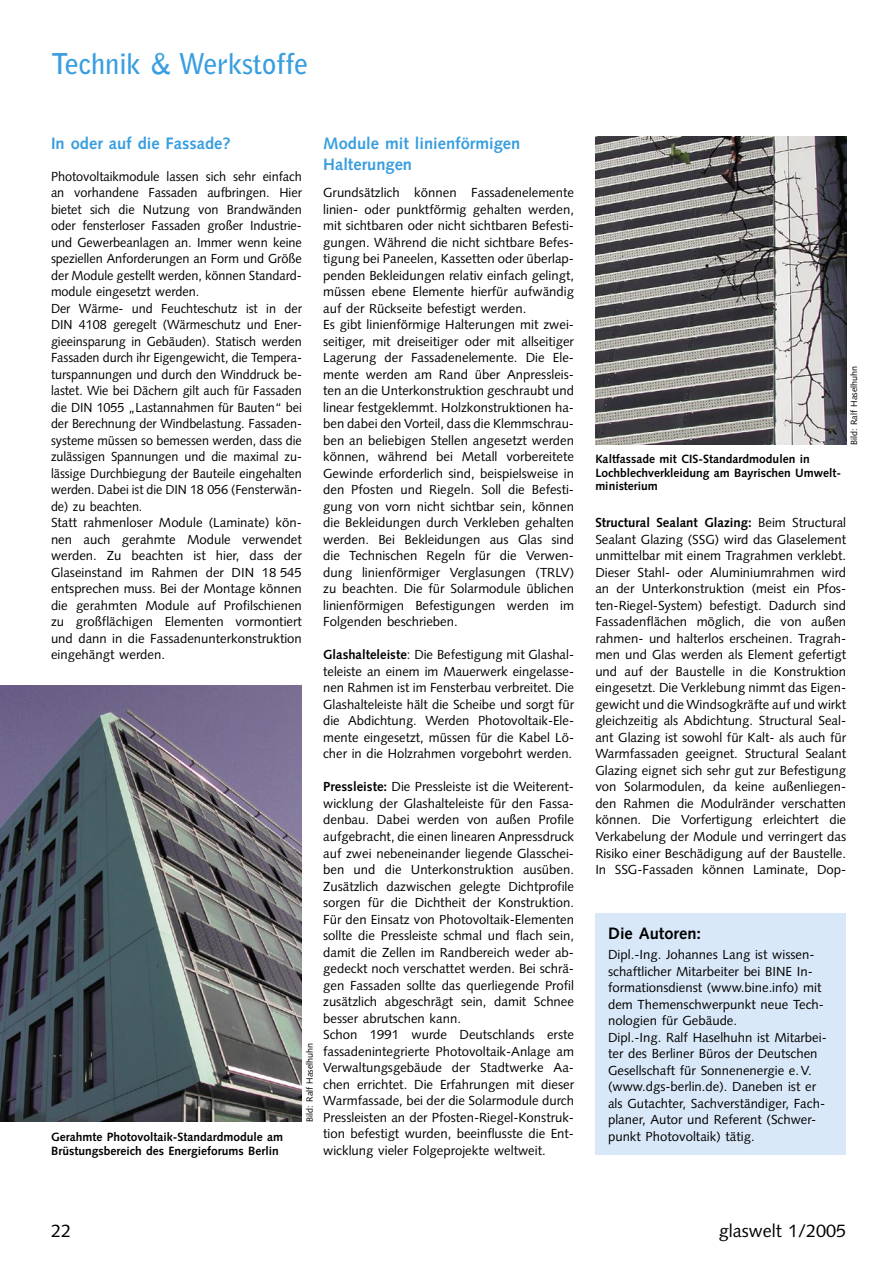
<style>
.page{position:relative;width:893px;height:1263px;background:#fff}
.page>*{position:absolute;margin:0;border:0;box-sizing:border-box;transform-origin:0 0}
.t1{font:700 28.5px "Bell Gothic";letter-spacing:-.01em;color:#399edf}
.t2{font:18px "Syntax";color:#000}
.GW_Zwischenüberschrift_11_14{font:700 16.5px/21px "Syntax";color:#399edf}
.GW_Infokasten_Überschrift{font:700 16.5px "Syntax";color:#000}
.GW_Grundtext_8_75_11{font:13.2px/16.5px "Syntax";color:#000;text-align:justify}
.GW_Grundtext_8_75_11-2{font:13.2px/16.5px "Syntax";color:#000;text-align:justify;scale:.96 1}
.GW_BU_8_9{font:700 12px/13.5px "Syntax";color:#000}
.GW_Bildvermerk{font:9px "Syntax";color:#000}
.s1{font-weight:700}
</style>
<div class="page">
<img style="left:0;top:686px;width:302px;height:435px">
<img style="left:595px;top:136px;width:251px;height:309px">
<div style="left:595px;top:913px;width:251px;height:241px;background:#d9e8f8"></div>
<h1 class="t1" style="left:51px;top:46px;width:259px">Technik &amp; Werkstoffe</h1>
<p class="GW_Zwischenüberschrift_11_14" style="left:51px;top:132px;width:181px">In oder auf die Fassade?</p>
<p class="GW_Grundtext_8_75_11" style="left:51px;top:168px;width:252px">Photovoltaikmodule lassen sich sehr einfach an vorhandene Fassaden aufbringen. Hier bietet sich die Nutzung von Brandwänden oder fensterloser Fassaden großer Industrie&shy;und Gewerbeanlagen an. Immer wenn keine speziellen Anforderungen an Form und Größe der Module gestellt werden, können Standard&shy;module eingesetzt werden.</p>
<p class="GW_Grundtext_8_75_11-2" style="left:51px;top:300px;width:263px">Der Wärme- und Feuchteschutz ist in der DIN 4108 geregelt (Wärmeschutz und Ener&shy;gieeinsparung in Gebäuden). Statisch werden Fassaden durch ihr Eigengewicht, die Tempera&shy;turspannungen und durch den Winddruck be&shy;lastet. Wie bei Dächern gilt auch für Fassaden die DIN 1055 „Lastannahmen für Bauten“ bei der Berechnung der Windbelastung. Fassaden&shy;systeme müssen so bemessen werden, dass die zulässigen Spannungen und die maximal zu&shy;lässige Durchbiegung der Bauteile eingehalten werden. Dabei ist die DIN 18 056 (Fensterwän&shy;de) zu beachten.</p>
<p class="GW_Grundtext_8_75_11" style="left:51px;top:515px;width:252px">Statt rahmenloser Module (Laminate) kön&shy;nen auch gerahmte Module verwendet werden. Zu beachten ist hier, dass der Glaseinstand im Rahmen der DIN 18 545 entsprechen muss. Bei der Montage können die gerahmten Module auf Profilschienen zu großflächigen Elementen vormontiert und dann in die Fassadenunterkonstruktion eingehängt werden.</p>
<p class="GW_Zwischenüberschrift_11_14" style="left:323px;top:132px;width:199px">Module mit linienförmigen<br>Halterungen</p>
<p class="GW_Grundtext_8_75_11" style="left:323px;top:185px;width:252px">Grundsätzlich können Fassadenelemente linien- oder punktförmig gehalten werden, mit sichtbaren oder nicht sichtbaren Befesti&shy;gungen. Während die nicht sichtbare Befes&shy;tigung bei Paneelen, Kassetten oder überlap&shy;penden Bekleidungen relativ einfach gelingt, müssen ebene Elemente hierfür aufwändig auf der Rückseite befestigt werden.</p>
<p class="GW_Grundtext_8_75_11" style="left:323px;top:317px;width:252px">Es gibt linienförmige Halterungen mit zwei&shy;seitiger, mit dreiseitiger oder mit allseitiger Lagerung der Fassadenelemente. Die Ele&shy;mente werden am Rand über Anpressleis&shy;ten an die Unterkonstruktion geschraubt und linear festgeklemmt. Holzkonstruktionen ha&shy;ben dabei den Vorteil, dass die Klemmschrau&shy;ben an beliebigen Stellen angesetzt werden können, während bei Metall vorbereitete Gewinde erforderlich sind, beispielsweise in den Pfosten und Riegeln. Soll die Befesti&shy;gung von vorn nicht sichtbar sein, können die Bekleidungen durch Verkleben gehalten werden. Bei Bekleidungen aus Glas sind die Technischen Regeln für die Verwen&shy;dung linienförmiger Verglasungen (TRLV) zu beachten. Die für Solarmodule üblichen linienförmigen Befestigungen werden im Folgenden beschrieben.</p>
<p class="GW_Grundtext_8_75_11" style="left:323px;top:647px;width:252px"><span class="s1">Glashalteleiste</span>: Die Befestigung mit Glashal&shy;teleiste an einem im Mauerwerk eingelasse&shy;nen Rahmen ist im Fensterbau verbreitet. Die Glashalteleiste hält die Scheibe und sorgt für die Abdichtung. Werden Photovoltaik-Ele&shy;mente eingesetzt, müssen für die Kabel Lö&shy;cher in die Holzrahmen vorgebohrt werden.</p>
<p class="GW_Grundtext_8_75_11" style="left:323px;top:779px;width:252px"><span class="s1">Pressleiste:</span> Die Pressleiste ist die Weiterent&shy;wicklung der Glashalteleiste für den Fassa&shy;denbau. Dabei werden von außen Profile aufgebracht, die einen linearen Anpressdruck auf zwei nebeneinander liegende Glasschei&shy;ben und die Unterkonstruktion ausüben.<br>Zusätzlich dazwischen gelegte Dichtprofile sorgen für die Dichtheit der Konstruktion.<br>Für den Einsatz von Photovoltaik-Elementen sollte die Pressleiste schmal und flach sein, damit die Zellen im Randbereich weder ab&shy;gedeckt noch verschattet werden. Bei schrä&shy;gen Fassaden sollte das querliegende Profil zusätzlich abgeschrägt sein, damit Schnee besser abrutschen kann.</p>
<p class="GW_Grundtext_8_75_11" style="left:323px;top:1026px;width:252px">Schon 1991 wurde Deutschlands erste fassadenintegrierte Photovoltaik-Anlage am Verwaltungsgebäude der Stadtwerke Aa&shy;chen errichtet. Die Erfahrungen mit dieser Warmfassade, bei der die Solarmodule durch Pressleisten an der Pfosten-Riegel-Konstruk&shy;tion befestigt wurden, beeinflusste die Ent&shy;wicklung vieler Folgeprojekte weltweit.</p>
<p class="GW_Bildvermerk" style="left:849px;top:445px;width:81px;rotate:-90deg">Bild: Ralf Haselhuhn</p>
<p class="GW_BU_8_9" style="left:595px;top:452px;width:247px">Kaltfassade mit CIS-Standardmodulen in<br>Lochblechverkleidung am Bayrischen Umwelt&shy;ministerium</p>
<p class="GW_Grundtext_8_75_11" style="left:595px;top:515px;width:252px"><span class="s1">Structural Sealant Glazing:</span> Beim Structural Sealant Glazing (SSG) wird das Glaselement unmittelbar mit einem Tragrahmen verklebt.<br>Dieser Stahl- oder Aluminiumrahmen wird an der Unterkonstruktion (meist ein Pfos&shy;ten-Riegel-System) befestigt. Dadurch sind Fassadenflächen möglich, die von außen rahmen- und halterlos erscheinen. Tragrah&shy;men und Glas werden als Element gefertigt und auf der Baustelle in die Konstruktion eingesetzt. Die Verklebung nimmt das Eigen&shy;gewicht und die Windsogkräfte auf und wirkt gleichzeitig als Abdichtung. Structural Seal&shy;ant Glazing ist sowohl für Kalt- als auch für Warmfassaden geeignet. Structural Sealant Glazing eignet sich sehr gut zur Befestigung von Solarmodulen, da keine außenliegen&shy;den Rahmen die Modulränder verschatten können. Die Vorfertigung erleichtert die Verkabelung der Module und verringert das Risiko einer Beschädigung auf der Baustelle.<br>In SSG-Fassaden können Laminate, Dop-</p>
<p class="GW_Infokasten_Überschrift" style="left:608px;top:923px;width:95px">Die Autoren:</p>
<p class="GW_Grundtext_8_75_11" style="left:608px;top:947px;width:217px;text-align:left">Dipl.-Ing. Johannes Lang ist wissen&shy;schaftlicher Mitarbeiter bei BINE In&shy;formationsdienst (www.bine.info) mit dem Themenschwerpunkt neue Tech&shy;nologien für Gebäude.</p>
<p class="GW_Grundtext_8_75_11" style="left:608px;top:1029px;width:220px;text-align:left">Dipl.-Ing. Ralf Haselhuhn ist Mitarbei&shy;ter des Berliner Büros der Deutschen Gesellschaft für Sonnenenergie e. V. (www.dgs-berlin.de). Daneben ist er als Gutachter, Sachverständiger, Fach&shy;planer, Autor und Referent (Schwer-</p>
<p class="GW_Bildvermerk" style="left:304px;top:1121px;width:81px;rotate:-90deg">Bild: Ralf Haselhuhn</p>
<p class="GW_BU_8_9" style="left:51px;top:1130px;width:234px">Gerahmte Photovoltaik-Standardmodule am</p>
<p class="GW_Grundtext_8_75_11" style="left:608px;top:1128px;width:148px">punkt Photovoltaik) tätig.</p>
<p class="GW_BU_8_9" style="left:51px;top:1144px;width:229px">Brüstungsbereich des Energieforums Berlin</p>
<h2 class="t2" style="left:51px;top:1220px;width:22px">22</h2>
<h2 class="t2" style="left:719px;top:1220px;width:129px">glaswelt 1/2005</h2>
</div>
